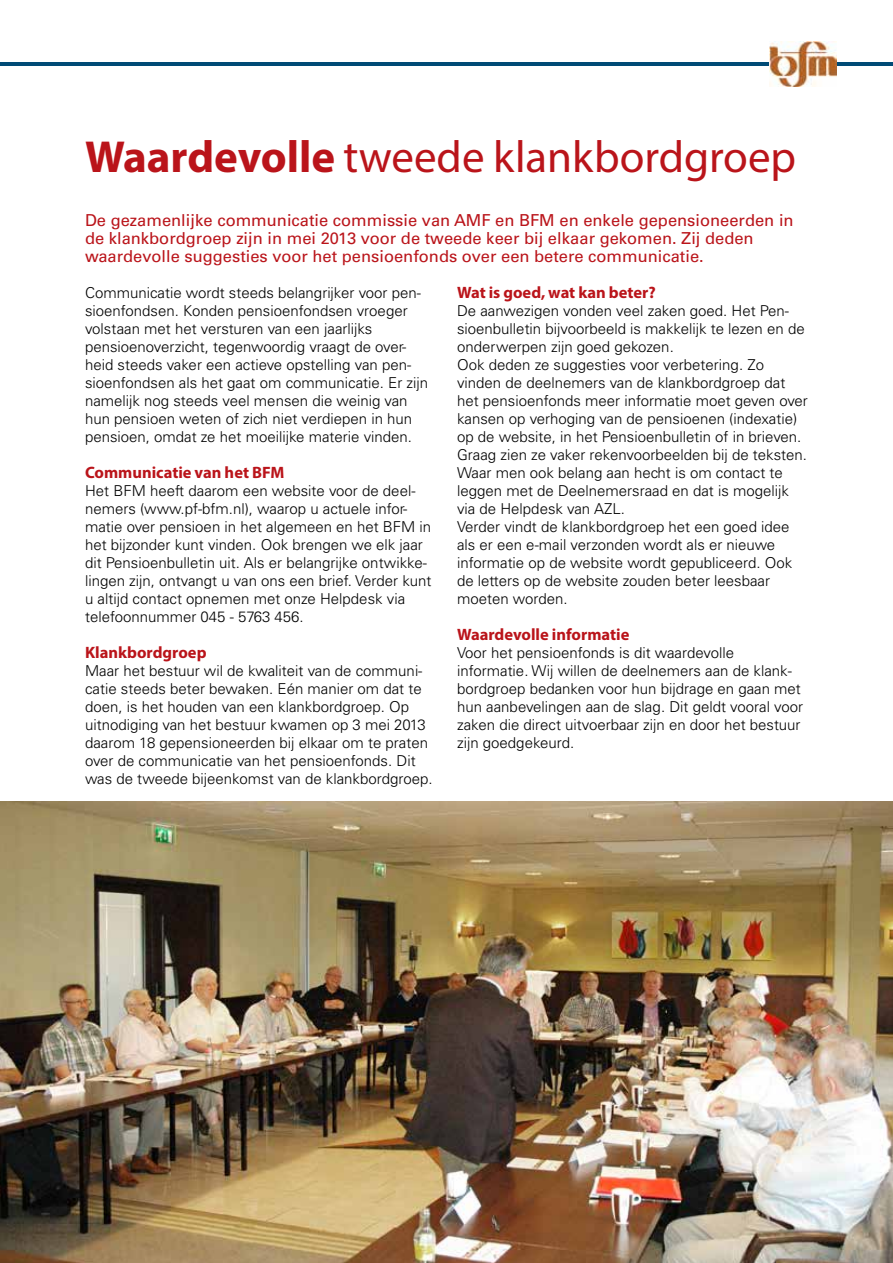
<style>
.page{position:relative;width:893px;height:1263px;background:#fff}
.page>*{position:absolute;margin:0;border:0;box-sizing:border-box;transform-origin:0 0}
.t1{font:45px "Myriad Pro";color:#ba141a}
.t2{font:16.5px/18px "Univers LT Std";color:#ba141a}
.t3{font:700 16.5px "Myriad Pro";color:#ba141a}
.t4{font:300 15px/18px "Univers LT Std";color:#000}
.s1{font-weight:700}
</style>
<div class="page">
<hr style="left:0;top:62px;width:893px;height:4px;background:#004b76">
<img style="left:770px;top:41px;width:66px;height:45px">
<img style="left:0;top:802px;width:893px;height:461px">
<h1 class="t1" style="left:85px;top:129px;width:713px"><span class="s1">Waardevolle</span> tweede klankbordgroep</h1>
<p class="t2" style="left:85px;top:211px;width:710px">De gezamenlijke communicatie commissie van AMF en BFM en enkele gepensioneerden in de klankbordgroep zijn in mei 2013 voor de tweede keer bij elkaar gekomen. Zij deden waardevolle suggesties voor het pensioenfonds over een betere communicatie.</p>
<p class="t4" style="left:85px;top:283px;width:345px">Communicatie wordt steeds belangrijker voor pen&shy;sioenfondsen. Konden pensioenfondsen vroeger volstaan met het versturen van een jaarlijks pensioenoverzicht, tegenwoordig vraagt de over&shy;heid steeds vaker een actieve opstelling van pen&shy;sioenfondsen als het gaat om communicatie. Er zijn namelijk nog steeds veel mensen die weinig van hun pensioen weten of zich niet verdiepen in hun pensioen, omdat ze het moeilijke materie vinden.</p>
<p class="t3" style="left:85px;top:461px;width:201px">Communicatie van het BFM</p>
<p class="t4" style="left:85px;top:481px;width:348px">Het BFM heeft daarom een website voor de deel&shy;nemers (www.pf-bfm.nl), waarop u actuele infor&shy;matie over pensioen in het algemeen en het BFM in het bijzonder kunt vinden. Ook brengen we elk jaar dit Pensioenbulletin uit. Als er belangrijke ontwikke&shy;lingen zijn, ontvangt u van ons een brief. Verder kunt u altijd contact opnemen met onze Helpdesk via telefoonnummer 045 - 5763 456.</p>
<p class="t3" style="left:85px;top:641px;width:123px">Klankbordgroep</p>
<p class="t4" style="left:85px;top:661px;width:349px">Maar het bestuur wil de kwaliteit van de communi&shy;catie steeds beter bewaken. Eén manier om dat te doen, is het houden van een klankbordgroep. Op uitnodiging van het bestuur kwamen op 3 mei 2013 daarom 18 gepensioneerden bij elkaar om te praten over de communicatie van het pensioenfonds. Dit was de tweede bijeenkomst van de klankbordgroep.</p>
<p class="t3" style="left:457px;top:281px;width:200px">Wat is goed, wat kan beter?</p>
<p class="t4" style="left:457px;top:301px;width:352px">De aanwezigen vonden veel zaken goed. Het Pen&shy;sioenbulletin bijvoorbeeld is makkelijk te lezen en de onderwerpen zijn goed gekozen.<br>Ook deden ze suggesties voor verbetering. Zo vinden de deelnemers van de klankbordgroep dat het pensioenfonds meer informatie moet geven over kansen op verhoging van de pensioenen (indexatie) op de website, in het Pensioenbulletin of in brieven.<br>Graag zien ze vaker rekenvoorbeelden bij de teksten.<br>Waar men ook belang aan hecht is om contact te leggen met de Deelnemersraad en dat is mogelijk via de Helpdesk van AZL.<br>Verder vindt de klankbordgroep het een goed idee als er een e-mail verzonden wordt als er nieuwe informatie op de website wordt gepubliceerd. Ook de letters op de website zouden beter leesbaar moeten worden.</p>
<p class="t3" style="left:457px;top:623px;width:174px">Waardevolle informatie</p>
<p class="t4" style="left:457px;top:643px;width:347px">Voor het pensioenfonds is dit waardevolle informatie. Wij willen de deelnemers aan de klank&shy;bordgroep bedanken voor hun bijdrage en gaan met hun aanbevelingen aan de slag. Dit geldt vooral voor zaken die direct uitvoerbaar zijn en door het bestuur zijn goedgekeurd.</p>
</div>
